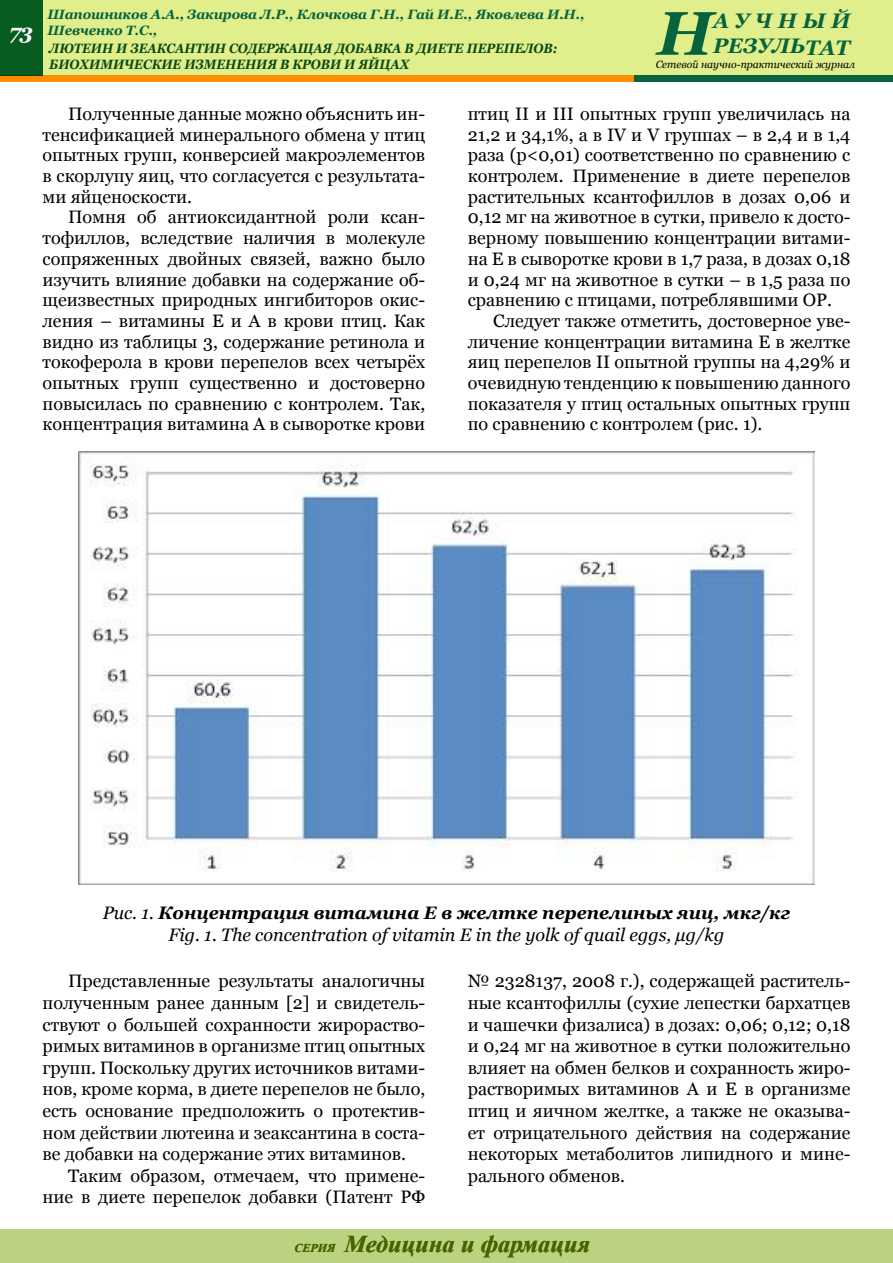
<style>
.page{position:relative;width:893px;height:1263px;background:#fff}
.page>*{position:absolute;margin:0;border:0;box-sizing:border-box;transform-origin:0 0}
.t1{font:italic 700 61.5px "Georgia";color:#07633d}
.t2{font:italic 700 24px "Times New Roman";color:#466400}
.t3{font:italic 700 21px "Georgia";color:#07633d}
.t4{font:italic 700 21px "Georgia";color:#fff}
.t5{font:18px/20.7px "Georgia";color:#000;text-align:justify}
.t6{font:italic 18px/21.6px "Georgia";color:#000;text-align:center}
.t7{font:italic 700 13.5px "Georgia";color:#074812;scale:.9 1}
.t8{font:italic 700 13.5px/16.2px "Georgia";letter-spacing:-.01em;color:#07633d}
.t9{font:italic 10.5px "Georgia";color:#000}
.s1{font-weight:700}
.s2{font-size:12px}
</style>
<div class="page">
<div style="left:0;top:1229px;width:893px;height:34px;background:#bbd380"></div>
<div style="left:0;top:0;width:893px;height:81px;background:#e0ee8c"></div>
<div style="left:0;top:75px;width:655px;height:7px;background:#ff8d00"></div>
<div style="left:0;top:0;width:43px;height:75px;background:#065c21"></div>
<div style="left:634px;top:75px;width:259px;height:7px;background:#07633d"></div>
<img style="left:78px;top:451px;width:737px;height:434px">
<p class="t4" style="left:10px;top:18px;width:25px">73</p>
<p class="t8" style="left:48px;top:6px;width:538px">Шапошников А.А., Закирова Л.Р., Клочкова Г.Н., Гай И.Е., Яковлева И.Н.,<br>Шевченко Т.С.,</p>
<p class="t3" style="left:713px;top:7px;width:139px">АУЧНЫЙ</p>
<p class="t8" style="left:48px;top:13px;width:204px">Екимов Е.В., Федотова О.К.</p>
<h1 class="t1" style="left:657px;top:-6px;width:58px">Н</h1>
<p class="t7" style="left:49px;top:39px;width:566px">ЛЮТЕИН И ЗЕАКСАНТИН СОДЕРЖАЩАЯ ДОБАВКА В ДИЕТЕ ПЕРЕПЕЛОВ:</p>
<p class="t3" style="left:713px;top:32px;width:138px">РЕЗУЛЬТАТ</p>
<p class="t7" style="left:49px;top:55px;width:402px">БИОХИМИЧЕСКИЕ ИЗМЕНЕНИЯ В КРОВИ И ЯЙЦАХ</p>
<p class="t7" style="left:49px;top:42px;width:589px">СОВРЕМЕННЫЕ МЕТОДЫ ЛЕЧЕНИЯ НАЧАЛЬНОГО КАРИЕСА ЗУБОВ У ДЕТЕЙ</p>
<p class="t9" style="left:655px;top:58px;width:201px">Сетевой научно-практический журнал</p>
<p class="t5" style="left:43px;top:104px;width:384px;text-indent:26px">Полученные данные можно объяснить ин&shy;тенсификацией минерального обмена у птиц опытных групп, конверсией макроэлементов в скорлупу яиц, что согласуется с результата&shy;ми яйценоскости.</p>
<p class="t5" style="left:43px;top:207px;width:384px;text-indent:26px">Помня об антиоксидантной роли ксан&shy;тофиллов, вследствие наличия в молекуле сопряженных двойных связей, важно было изучить влияние добавки на содержание об&shy;щеизвестных природных ингибиторов окис&shy;ления – витамины Е и А в крови птиц. Как видно из таблицы 3, содержание ретинола и токоферола в крови перепелов всех четырёх опытных групп существенно и достоверно повысилась по сравнению с контролем. Так, концентрация витамина А в сыворотке крови</p>
<p class="t5" style="left:468px;top:104px;width:384px">птиц II и III опытных групп увеличилась на 21,2 и 34,1%, а в IV и V группах – в 2,4 и в 1,4 раза (p&lt;0,01) соответственно по сравнению с контролем. Применение в диете перепелов растительных ксантофиллов в дозах 0,06 и 0,12 мг на животное в сутки, привело к досто&shy;верному повышению концентрации витами&shy;на Е в сыворотке крови в 1,7 раза, в дозах 0,18 и 0,24 мг на животное в сутки – в 1,5 раза по сравнению с птицами, потреблявшими ОР.</p>
<p class="t5" style="left:468px;top:311px;width:384px;text-indent:26px">Следует также отметить, достоверное уве&shy;личение концентрации витамина Е в желтке яиц перепелов II опытной группы на 4,29% и очевидную тенденцию к повышению данного показателя у птиц остальных опытных групп по сравнению с контролем (рис. 1).</p>
<p class="t6" style="left:103px;top:902px;width:689px">Рис. 1. <span class="s1">Концентрация витамина Е в желтке перепелиных яиц, мкг/кг<br></span>Fig. 1. The concentration of vitamin E in the yolk of quail eggs, µg/kg</p>
<p class="t5" style="left:43px;top:971px;width:384px;line-height:21.6px;text-indent:26px">Представленные результаты аналогичны полученным ранее данным [2] и свидетель&shy;ствуют о большей сохранности жирораство&shy;римых витаминов в организме птиц опытных групп. Поскольку других источников витами&shy;нов, кроме корма, в диете перепелов не было, есть основание предположить о протектив&shy;ном действии лютеина и зеаксантина в соста&shy;ве добавки на содержание этих витаминов.</p>
<p class="t5" style="left:43px;top:1165px;width:384px;line-height:21.6px;text-align:right">Таким образом, отмечаем, что примене&shy;ние в диете перепелок добавки (Патент РФ</p>
<p class="t5" style="left:468px;top:971px;width:384px;line-height:21.6px">№ 2328137, 2008 г.), содержащей раститель&shy;ные ксантофиллы (сухие лепестки бархатцев и чашечки физалиса) в дозах: 0,06; 0,12; 0,18 и 0,24 мг на животное в сутки положительно влияет на обмен белков и сохранность жиро&shy;растворимых витаминов А и Е в организме птиц и яичном желтке, а также не оказыва&shy;ет отрицательного действия на содержание некоторых метаболитов липидного и мине&shy;рального обменов.</p>
<h2 class="t2" style="left:294px;top:1227px;width:297px"><span class="s2">СЕРИЯ</span> Медицина и фармация</h2>
</div>
